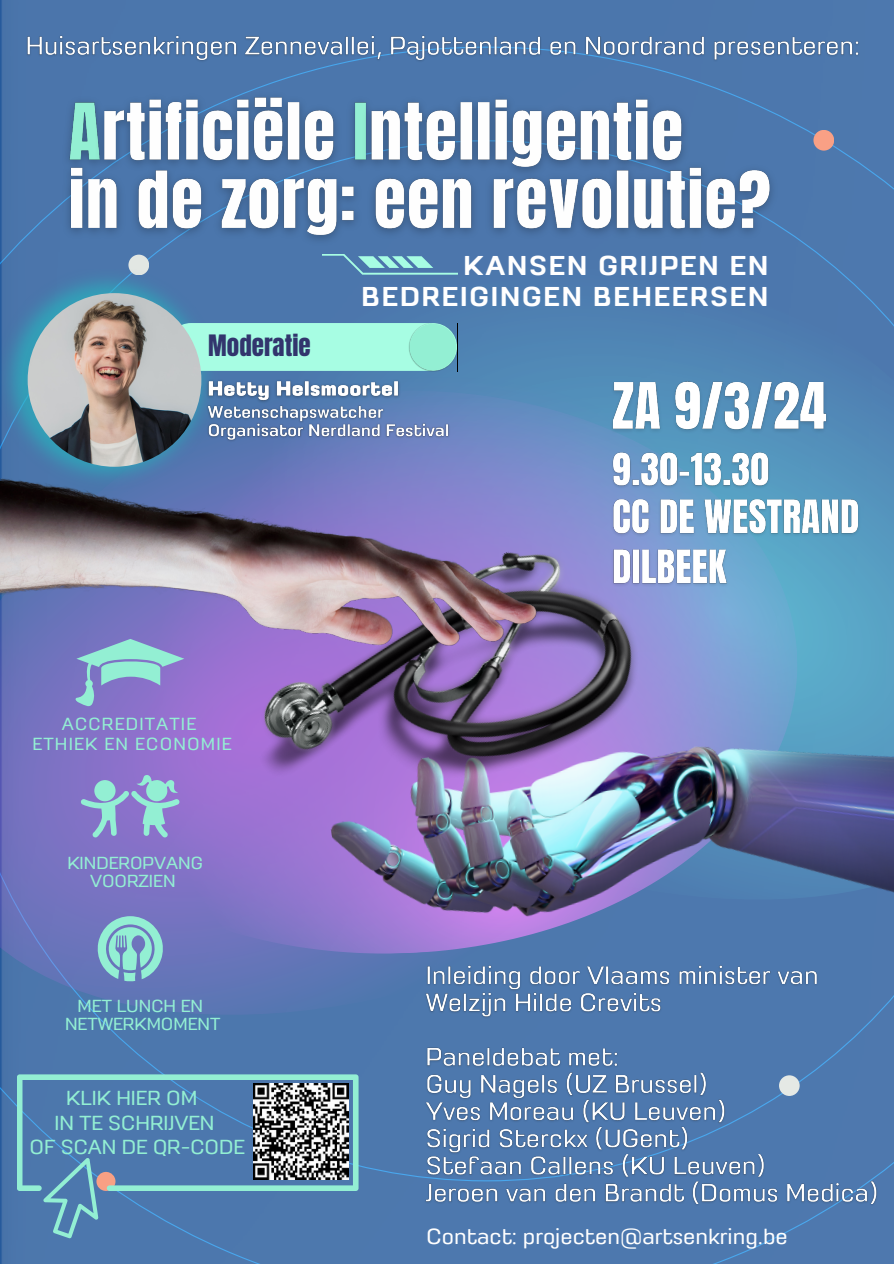
<style>
.page{position:relative;width:894px;height:1264px;background:#fff}
.page>*{position:absolute;margin:0;border:0;box-sizing:border-box;transform-origin:0 0}
.t1{font:25.05px "Anton";color:#32356d}
.t2{font:600 24.45px "Petchlamoon";letter-spacing:.075em;color:#fff}
.t3{font:19.65px "Petchlamoon";color:#fff}
.t4{font:18.3px "Petchlamoon";color:#93efd3}
.t5{font:15.75px "Petchlamoon";letter-spacing:.075em;color:#93efd3}
.t6{font:15.6px "Petchlamoon";color:#93efd3}
</style>
<div class="page">
<img style="left:1px;top:0;width:892px;height:1263px">
<img style="left:0;top:269px;width:219px;height:199px">
<img style="left:323px;top:691px;width:570px;height:290px">
<img style="left:223px;top:596px;width:447px;height:273px">
<img style="left:0;top:468px;width:668px;height:188px">
<div style="left:167px;top:323px;width:290px;height:48px;background:#a7fde3;border-radius:24px"></div>
<img style="left:408px;top:323px;width:49px;height:48px">
<div style="left:409px;top:324px;width:47px;height:46px;background:#93efd3;border-radius:50%"></div>
<img style="left:203px;top:397px;width:249px;height:51px">
<img style="left:203px;top:370px;width:200px;height:40px">
<img style="left:28px;top:293px;width:173px;height:174px;border-radius:50%">
<svg style="left:323px;top:254px;width:135px;height:24px;background:#6399ba"></svg>
<svg style="left:75px;top:639px;width:109px;height:67px;background:#8a9fcb"></svg>
<svg style="left:97px;top:916px;width:66px;height:65px;background:#81b9c8"></svg>
<svg style="left:80px;top:774px;width:99px;height:63px;background:#8d9ecd"></svg>
<svg style="left:17px;top:1074px;width:341px;height:164px;background:#5585b1"></svg>
<img style="left:253px;top:1083px;width:95px;height:96px">
<img style="left:605px;top:366px;width:227px;height:80px">
<img style="left:607px;top:442px;width:167px;height:48px">
<img style="left:56px;top:86px;width:728px;height:166px">
<img style="left:21px;top:21px;width:846px;height:51px">
<img style="left:598px;top:490px;width:266px;height:106px">
<img style="left:422px;top:951px;width:459px;height:268px">
<p class="t1" style="left:208px;top:327px;width:104px">Moderatie</p>
<p class="t2" style="left:463px;top:252px;width:306px">KANSEN GRIJPEN EN</p>
<p class="t2" style="left:361px;top:284px;width:408px">BEDREIGINGEN BEHEERSEN</p>
<p class="t5" style="left:62px;top:715px;width:136px">ACCREDITATIE</p>
<p class="t5" style="left:32px;top:735px;width:201px">ETHIEK EN ECONOMIE</p>
<p class="t6" style="left:67px;top:854px;width:137px">KINDEROPVANG</p>
<p class="t6" style="left:90px;top:872px;width:87px">VOORZIEN</p>
<p class="t6" style="left:78px;top:997px;width:127px">MET LUNCH EN</p>
<p class="t6" style="left:65px;top:1015px;width:157px">NETWERKMOMENT</p>
<p class="t4" style="left:66px;top:1087px;width:133px">KLIK HIER OM</p>
<p class="t4" style="left:54px;top:1112px;width:161px">IN TE SCHRIJVEN</p>
<p class="t4" style="left:29px;top:1137px;width:217px">OF SCAN DE QR-CODE</p>
<p class="t3" style="left:426px;top:1225px;width:362px">Contact: projecten@artsenkring.be</p>
</div>
